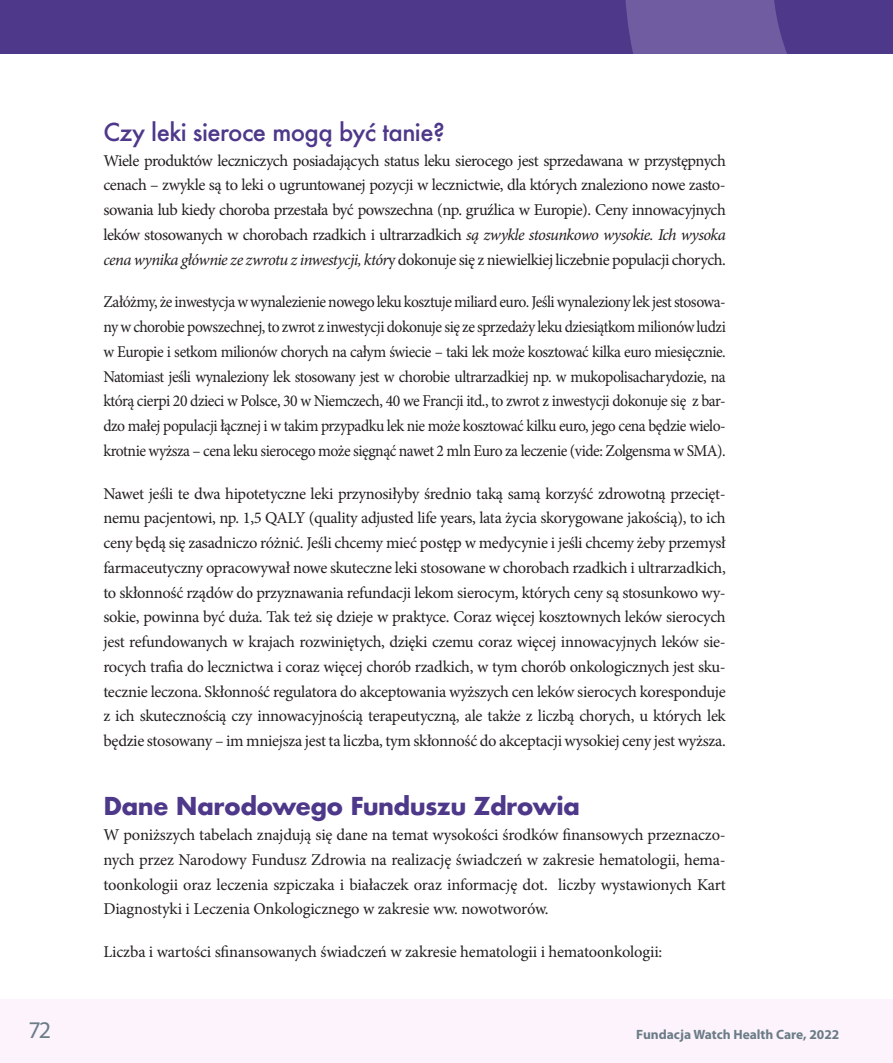
<style>
.page{position:relative;width:893px;height:1063px;background:#fff}
.page>*{position:absolute;margin:0;border:0;box-sizing:border-box;transform-origin:0 0}
._2a_Śródtytuł{font:700 24px "Futura";letter-spacing:-.025em;color:#4e388a}
._2b_Komentarz{font:500 24px "Futura";letter-spacing:-.025em;color:#4e388a}
.t1{font:24px "Myriad Pro";color:#6b7c87}
.Tekst_OK{font:16.5px/24.8px "Minion Pro";letter-spacing:-.02em;color:#231f20;text-align:justify}
.Tekst_OK-2{font:16.5px/24.8px "Minion Pro";letter-spacing:-.02em;color:#231f20;text-align:justify;scale:.95 1}
.t2{font:700 13.5px "Myriad Pro";color:#6b7c87}
.s1{font-style:italic}
</style>
<div class="page">
<div style="left:0;top:0;width:893px;height:54px;background:#4e388a"></div>
<div style="left:0;top:999px;width:893px;height:64px;background:#fcf3fc"></div>
<svg style="left:625px;top:0;width:162px;height:54px;background:#6d599e"></svg>
<p class="_2b_Komentarz" style="left:103px;top:116px;width:343px">Czy leki sieroce mogą być tanie?</p>
<p class="Tekst_OK" style="left:103px;top:148px;width:624px">Wiele produktów leczniczych posiadających status leku sierocego jest sprzedawana w przystępnych cenach – zwykle są to leki o ugruntowanej pozycji w lecznictwie, dla których znaleziono nowe zasto&shy;sowania lub kiedy choroba przestała być powszechna (np. gruźlica w Europie). Ceny innowacyjnych leków stosowanych w chorobach rzadkich i ultrarzadkich <span class="s1">są zwykle stosunkowo wysokie. Ich wysoka cena wynika głównie ze zwrotu z inwestycji, któr</span>y dokonuje się z niewielkiej liczebnie populacji chorych.</p>
<p class="Tekst_OK-2" style="left:103px;top:290px;width:657px">Załóżmy, że inwestycja w wynalezienie nowego leku kosztuje miliard euro. Jeśli wynaleziony lek jest stosowa&shy;ny w chorobie powszechnej, to zwrot z inwestycji dokonuje się ze sprzedaży leku dziesiątkom milionów ludzi w Europie i setkom milionów chorych na całym świecie – taki lek może kosztować kilka euro miesięcznie.<br>Natomiast jeśli wynaleziony lek stosowany jest w chorobie ultrarzadkiej np. w mukopolisacharydozie, na którą cierpi 20 dzieci w Polsce, 30 w Niemczech, 40 we Francji itd., to zwrot z inwestycji dokonuje się z bar&shy;dzo małej populacji łącznej i w takim przypadku lek nie może kosztować kilku euro, jego cena będzie wielo&shy;krotnie wyższa – cena leku sierocego może sięgnąć nawet 2 mln Euro za leczenie (vide: Zolgensma w SMA).</p>
<p class="Tekst_OK" style="left:103px;top:481px;width:624px">Nawet jeśli te dwa hipotetyczne leki przynosiłyby średnio taką samą korzyść zdrowotną przecięt&shy;nemu pacjentowi, np. 1,5 QALY (quality adjusted life years, lata życia skorygowane jakością), to ich ceny będą się zasadniczo różnić. Jeśli chcemy mieć postęp w medycynie i jeśli chcemy żeby przemysł farmaceutyczny opracowywał nowe skuteczne leki stosowane w chorobach rzadkich i ultrarzadkich, to skłonność rządów do przyznawania refundacji lekom sierocym, których ceny są stosunkowo wy&shy;sokie, powinna być duża. Tak też się dzieje w praktyce. Coraz więcej kosztownych leków sierocych jest refundowanych w krajach rozwiniętych, dzięki czemu coraz więcej innowacyjnych leków sie&shy;rocych trafia do lecznictwa i coraz więcej chorób rzadkich, w tym chorób onkologicznych jest sku&shy;tecznie leczona. Skłonność regulatora do akceptowania wyższych cen leków sierocych koresponduje z ich skutecznością czy innowacyjnością terapeutyczną, ale także z liczbą chorych, u których lek będzie stosowany – im mniejsza jest ta liczba, tym skłonność do akceptacji wysokiej ceny jest wyższa.</p>
<p class="_2a_Śródtytuł" style="left:103px;top:789px;width:478px">Dane Narodowego Funduszu Zdrowia</p>
<p class="Tekst_OK" style="left:103px;top:823px;width:624px">W poniższych tabelach znajdują się dane na temat wysokości środków finansowych przeznaczo&shy;nych przez Narodowy Fundusz Zdrowia na realizację świadczeń w zakresie hematologii, hema&shy;toonkologii oraz leczenia szpiczaka i białaczek oraz informację dot. liczby wystawionych Kart Diagnostyki i Leczenia Onkologicznego w zakresie ww. nowotworów.</p>
<p class="Tekst_OK" style="left:103px;top:940px;width:560px">Liczba i wartości sfinansowanych świadczeń w zakresie hematologii i hematoonkologii:</p>
<h1 class="t1" style="left:30px;top:1016px;width:22px">72</h1>
<p class="t2" style="left:636px;top:1026px;width:205px">Fundacja Watch Health Care, 2022</p>
</div>
